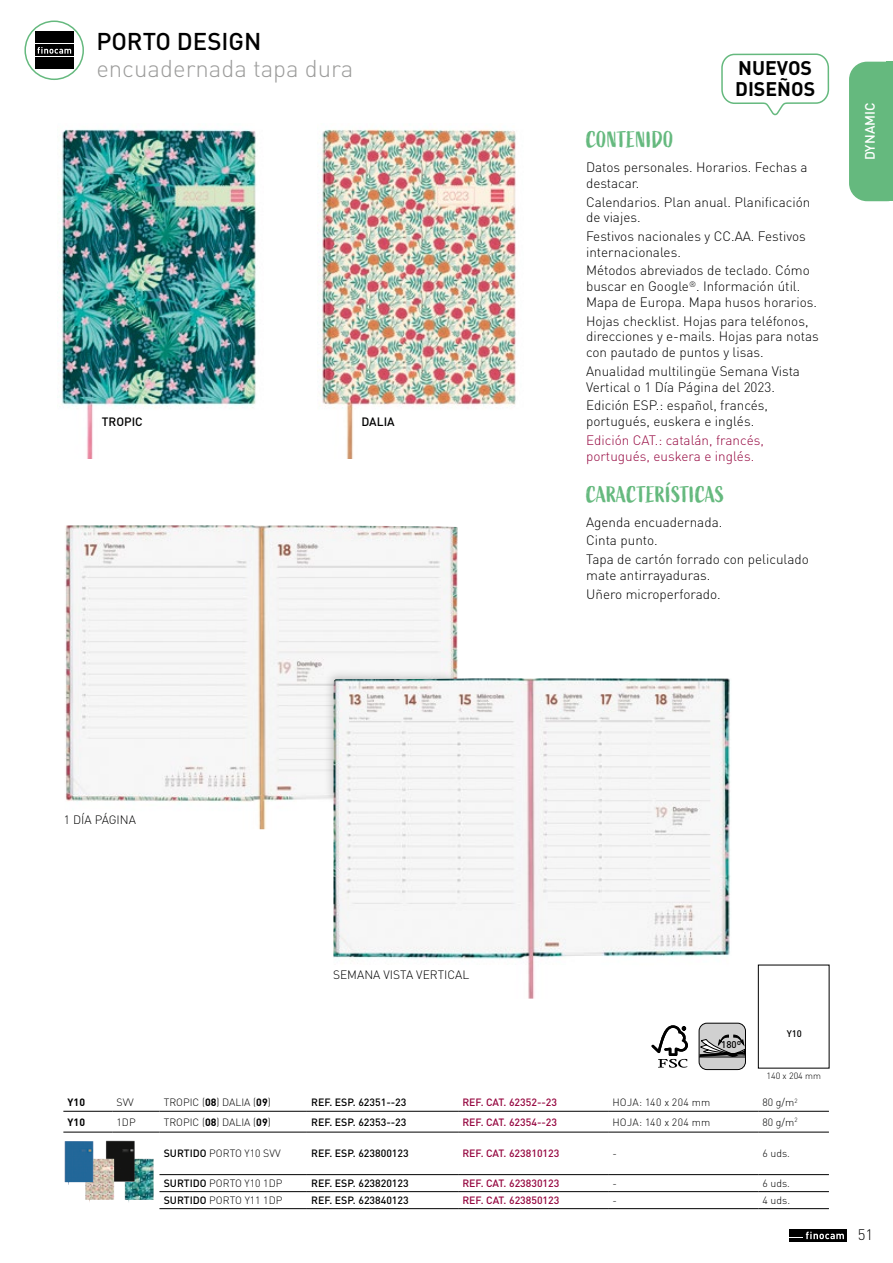
<style>
.page{position:relative;width:893px;height:1263px;background:#fff}
.page>*{position:absolute;margin:0;border:0;box-sizing:border-box;transform-origin:0 0}
.t1{font:300 24px "DIN";color:#9d9d9c}
.t2{font:500 24px "DIN";color:#000}
.t3{font:22.5px "Active";color:#65b97e}
.t4{font:700 19.5px/21.6px "DIN";color:#000}
.t5{font:300 15px "DIN";color:#000}
.t6{font:300 13.5px/15.8px "DIN";color:#000}
.t7{font:300 13.5px/15.8px "DIN";color:#95063f}
.t8{font:500 13.5px "DIN";color:#fff}
.t9{font:300 12px "DIN";color:#000}
.t10{font:500 12px "DIN";color:#000}
.t11{font:300 10.5px "DIN";color:#000}
.t12{font:500 10.5px "DIN";color:#000}
.t13{font:500 10.5px "DIN";color:#95063f}
.t14{font:300 10.5px "DIN";letter-spacing:.025em;color:#000}
.t15{font:700 10.5px "DIN";color:#000}
.t16{font:500 9.75px "DIN";color:#000}
.t17{font:500 9.45px "DIN";color:#000}
.t18{font:300 9px "DIN";color:#000}
.s1{font-weight:700}
.s2{font-weight:500}
</style>
<div class="page">
<img style="left:59px;top:129px;width:198px;height:329px">
<img style="left:319px;top:129px;width:197px;height:329px">
<hr style="left:159px;top:1174px;width:148px;height:1px;background:#000">
<hr style="left:307px;top:1174px;width:151px;height:1px;background:#000">
<hr style="left:458px;top:1174px;width:150px;height:1px;background:#000">
<hr style="left:608px;top:1174px;width:150px;height:1px;background:#000">
<hr style="left:758px;top:1174px;width:71px;height:1px;background:#000">
<hr style="left:159px;top:1191px;width:148px;height:1px;background:#000">
<hr style="left:307px;top:1191px;width:151px;height:1px;background:#000">
<hr style="left:458px;top:1191px;width:150px;height:1px;background:#000">
<hr style="left:608px;top:1191px;width:150px;height:1px;background:#000">
<hr style="left:758px;top:1191px;width:71px;height:1px;background:#000">
<hr style="left:63px;top:1132px;width:49px;height:1px;background:#000">
<hr style="left:112px;top:1132px;width:47px;height:1px;background:#000">
<hr style="left:159px;top:1132px;width:148px;height:1px;background:#000">
<hr style="left:307px;top:1132px;width:151px;height:1px;background:#000">
<hr style="left:458px;top:1132px;width:150px;height:1px;background:#000">
<hr style="left:608px;top:1132px;width:150px;height:1px;background:#000">
<hr style="left:758px;top:1132px;width:71px;height:1px;background:#000">
<hr style="left:63px;top:1111px;width:49px;height:1px;background:#000">
<hr style="left:112px;top:1111px;width:47px;height:1px;background:#000">
<hr style="left:159px;top:1111px;width:148px;height:1px;background:#000">
<hr style="left:307px;top:1111px;width:151px;height:1px;background:#000">
<hr style="left:458px;top:1111px;width:150px;height:1px;background:#000">
<hr style="left:608px;top:1111px;width:150px;height:1px;background:#000">
<hr style="left:758px;top:1111px;width:71px;height:1px;background:#000">
<hr style="left:159px;top:1208px;width:148px;height:1px;background:#000">
<hr style="left:307px;top:1208px;width:151px;height:1px;background:#000">
<hr style="left:458px;top:1208px;width:150px;height:1px;background:#000">
<hr style="left:608px;top:1208px;width:150px;height:1px;background:#000">
<hr style="left:758px;top:1208px;width:71px;height:1px;background:#000">
<img style="left:65px;top:525px;width:393px;height:304px">
<svg style="left:651px;top:1025px;width:37px;height:43px"></svg>
<div style="left:758px;top:965px;width:71px;height:103px;border:1px solid #000"></div>
<div style="left:323px;top:667px;width:139px;height:139px;background:#000;opacity:.22"></div>
<img style="left:333px;top:678px;width:398px;height:320px">
<div style="left:803px;top:1229px;width:44px;height:13px;background:#000"></div>
<svg style="left:806px;top:1232px;width:38px;height:7px"></svg>
<hr style="left:789px;top:1229px;width:13px;height:4px;background:#000">
<hr style="left:789px;top:1233px;width:13px;height:4px;background:#000">
<hr style="left:789px;top:1238px;width:13px;height:4px;background:#000">
<div style="left:24px;top:21px;width:60px;height:59px;border:2px solid #65b97e;border-radius:50%"></div>
<div style="left:35px;top:32px;width:39px;height:11px;background:#000"></div>
<div style="left:35px;top:45px;width:39px;height:11px;background:#000"></div>
<div style="left:35px;top:58px;width:39px;height:11px;background:#000"></div>
<svg style="left:37px;top:47px;width:34px;height:7px"></svg>
<div style="left:849px;top:62px;width:37px;height:139px;background:#65b97e"></div>
<div style="left:886px;top:62px;width:7px;height:139px;background:#65b97e"></div>
<img style="left:125px;top:1159px;width:29px;height:43px">
<img style="left:106px;top:1141px;width:29px;height:44px">
<img style="left:85px;top:1159px;width:29px;height:43px">
<img style="left:65px;top:1141px;width:28px;height:44px">
<svg style="left:721px;top:53px;width:109px;height:63px"></svg>
<div style="left:699px;top:1023px;width:46px;height:46px;background:#d0d0d0;border-radius:8px"></div>
<div style="left:699px;top:1023px;width:47px;height:47px;border:1px solid #000;border-radius:8px"></div>
<svg style="left:699px;top:1034px;width:46px;height:24px"></svg>
<h1 class="t2" style="left:96px;top:26px;width:167px">PORTO DESIGN</h1>
<h1 class="t1" style="left:96px;top:53px;width:259px">encuadernada tapa dura</h1>
<h3 class="t4" style="left:735px;top:56px;width:82px">NUEVOS<br>DISEÑOS</h3>
<p class="t10" style="left:102px;top:414px;width:42px">TROPIC</p>
<p class="t10" style="left:361px;top:414px;width:35px">DALIA</p>
<h2 class="t3" style="left:586px;top:126px;width:89px">CONTENIDO</h2>
<p class="t6" style="left:586px;top:159px;width:223px">Datos personales. Horarios. Fechas a destacar.</p>
<p class="t6" style="left:586px;top:194px;width:226px">Calendarios. Plan anual. Planificación de viajes.</p>
<p class="t6" style="left:586px;top:228px;width:221px">Festivos nacionales y CC.AA. Festivos internacionales.</p>
<p class="t6" style="left:586px;top:263px;width:233px">Métodos abreviados de teclado. Cómo buscar en Google<sup>®</sup>. Información útil.<br>Mapa de Europa. Mapa husos horarios.</p>
<p class="t6" style="left:586px;top:313px;width:234px">Hojas checklist. Hojas para teléfonos, direcciones y e-mails. Hojas para notas con pautado de puntos y lisas.</p>
<p class="t6" style="left:586px;top:363px;width:215px">Anualidad multilingüe Semana Vista<br>Vertical o 1 Día Página del 2023.</p>
<p class="t6" style="left:586px;top:398px;width:184px">Edición ESP.: español, francés, portugués, euskera e inglés.</p>
<p class="t7" style="left:586px;top:432px;width:179px">Edición CAT.: catalán, francés, portugués, euskera e inglés.</p>
<h2 class="t3" style="left:586px;top:482px;width:140px">CARACTERÍSTICAS</h2>
<p class="t6" style="left:586px;top:512px;width:224px;line-height:18.8px">Agenda encuadernada.<br>Cinta punto.<br>Tapa de cartón forrado con peliculado</p>
<p class="t6" style="left:586px;top:566px;width:136px;line-height:18.8px">mate antirrayaduras.<br>Uñero microperforado.</p>
<p class="t8" style="left:861px;top:160px;width:59px;rotate:-90deg">DYNAMIC</p>
<p class="t9" style="left:64px;top:812px;width:74px">1 DÍA PÁGINA</p>
<p class="t9" style="left:333px;top:967px;width:138px">SEMANA VISTA VERTICAL</p>
<p class="t16" style="left:721px;top:1038px;width:21px">180º</p>
<p class="t17" style="left:787px;top:1027px;width:17px">Y10</p>
<p class="t18" style="left:766px;top:1070px;width:56px">140 x 204 mm</p>
<p class="t15" style="left:68px;top:1096px;width:19px">Y10</p>
<p class="t11" style="left:116px;top:1096px;width:19px">SVV</p>
<p class="t11" style="left:164px;top:1096px;width:108px">TROPIC (<span class="s1">08</span>) DALIA (<span class="s1">09</span>)</p>
<p class="t12" style="left:311px;top:1096px;width:97px">REF. ESP. 62351--23</p>
<p class="t13" style="left:462px;top:1096px;width:96px">REF. CAT. 62352--23</p>
<p class="t14" style="left:612px;top:1096px;width:99px">HOJA: 140 x 204 mm</p>
<p class="t11" style="left:762px;top:1096px;width:37px">80 g/m<sup>2</sup></p>
<p class="t15" style="left:68px;top:1115px;width:19px">Y10</p>
<p class="t11" style="left:116px;top:1115px;width:21px">1DP</p>
<p class="t11" style="left:164px;top:1115px;width:108px">TROPIC (<span class="s1">08</span>) DALIA (<span class="s1">09</span>)</p>
<p class="t12" style="left:311px;top:1115px;width:97px">REF. ESP. 62353--23</p>
<p class="t13" style="left:462px;top:1115px;width:96px">REF. CAT. 62354--23</p>
<p class="t14" style="left:612px;top:1115px;width:99px">HOJA: 140 x 204 mm</p>
<p class="t11" style="left:762px;top:1115px;width:37px">80 g/m<sup>2</sup></p>
<p class="t11" style="left:164px;top:1147px;width:118px"><span class="s2">SURTIDO</span> PORTO Y10 SVV</p>
<p class="t12" style="left:311px;top:1146px;width:99px">REF. ESP. 623800123</p>
<p class="t13" style="left:462px;top:1146px;width:99px">REF. CAT. 623810123</p>
<p class="t11" style="left:612px;top:1147px;width:6px">-</p>
<p class="t11" style="left:762px;top:1147px;width:29px">6 uds.</p>
<p class="t11" style="left:164px;top:1176px;width:120px"><span class="s2">SURTIDO</span> PORTO Y10 1DP</p>
<p class="t12" style="left:311px;top:1176px;width:99px">REF. ESP. 623820123</p>
<p class="t13" style="left:462px;top:1176px;width:99px">REF. CAT. 623830123</p>
<p class="t11" style="left:612px;top:1176px;width:6px">-</p>
<p class="t11" style="left:762px;top:1176px;width:29px">6 uds.</p>
<p class="t11" style="left:164px;top:1193px;width:120px"><span class="s2">SURTIDO</span> PORTO Y11 1DP</p>
<p class="t12" style="left:311px;top:1193px;width:99px">REF. ESP. 623840123</p>
<p class="t13" style="left:462px;top:1193px;width:99px">REF. CAT. 623850123</p>
<p class="t11" style="left:612px;top:1193px;width:6px">-</p>
<p class="t11" style="left:762px;top:1193px;width:29px">4 uds.</p>
<p class="t5" style="left:858px;top:1225px;width:17px">51</p>
</div>
